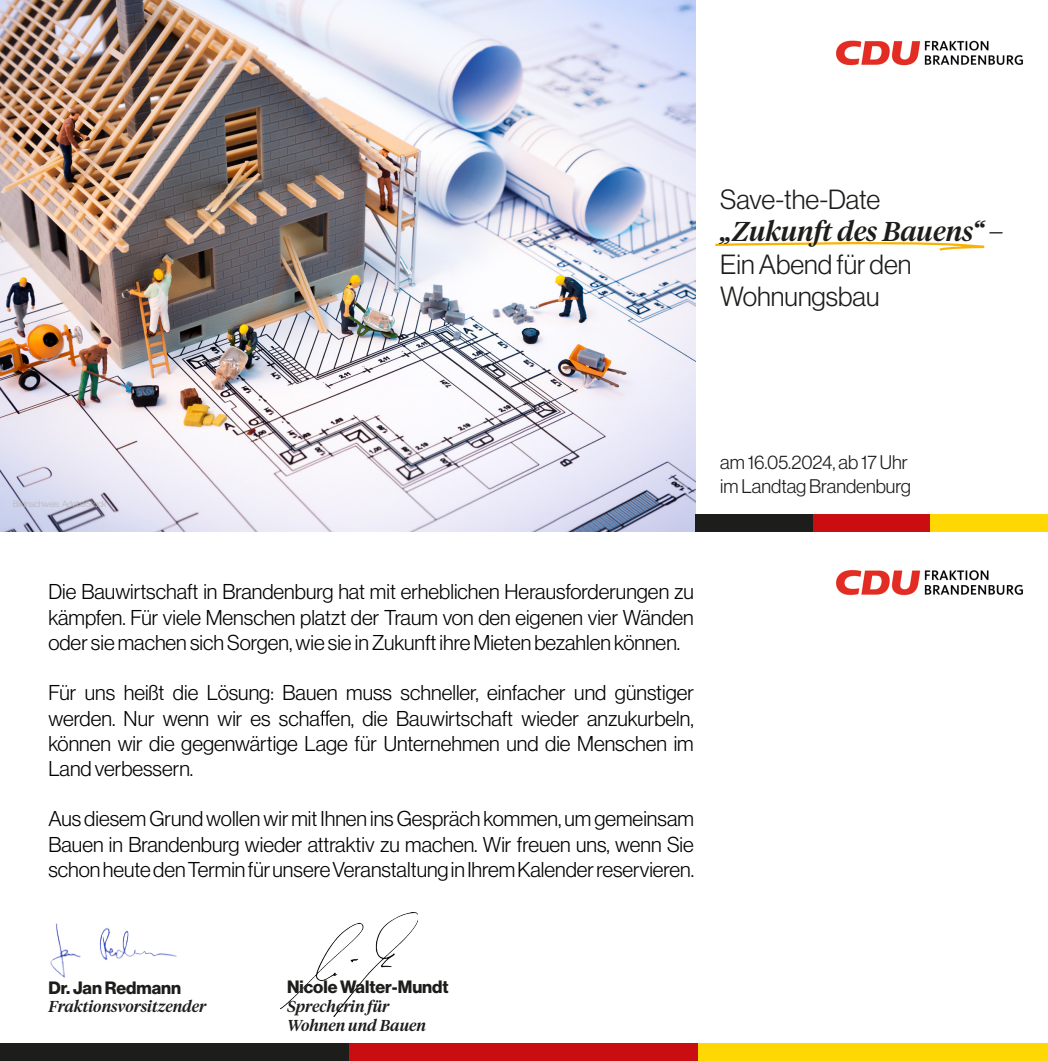
<style>
.page{position:relative;width:1048px;height:1061px;background:#fff}
.page>*{position:absolute;margin:0;border:0;box-sizing:border-box;transform-origin:0 0}
.t1{font:27.12px/32.6px "N Haas Grotesk DS Pro 45 Lt";color:#1d1d1b}
.t2{font:27.12px "Tiempos Headline Medium Italic";color:#1d1d1b}
.t3{font:21px/25.2px "N Haas Grotesk DS Pro 45 Lt";color:#000;text-align:justify}
.t4{font:19.25px/23.1px "N Haas Grotesk DS Pro 45 Lt";color:#1d1d1b}
.t5{font:17.5px "N Haas Grotesk DS Pro 75 Bd";color:#1d1d1b}
.t6{font:15.75px/18.9px "Tiempos Headline Medium Italic";color:#1d1d1b}
.t7{font:8.75px "N Haas Grotesk DS Pro 45 Lt";color:#b8b6b6}
</style>
<div class="page">
<img style="left:0;top:0;width:695px;height:531px">
<img style="left:836px;top:40px;width:187px;height:26px">
<svg style="left:715px;top:242px;width:270px;height:9px"></svg>
<div style="left:695px;top:513px;width:117px;height:18px;background:#1d1d1b"></div>
<div style="left:812px;top:513px;width:118px;height:18px;background:#ca0d10"></div>
<div style="left:930px;top:513px;width:117px;height:18px;background:#ffd804"></div>
<img style="left:836px;top:570px;width:187px;height:26px">
<div style="left:0;top:1043px;width:349px;height:17px;background:#1d1d1b"></div>
<div style="left:349px;top:1043px;width:349px;height:17px;background:#ca0d10"></div>
<div style="left:698px;top:1043px;width:349px;height:17px;background:#ffd804"></div>
<img style="left:50px;top:923px;width:127px;height:55px">
<svg style="left:320px;top:710px;width:9px;height:15px"></svg>
<img style="left:280px;top:912px;width:137px;height:103px">
<p class="t1" style="left:720px;top:183px;width:161px">Save-the-Date</p>
<p class="t2" style="left:720px;top:213px;width:284px">„Zukunft des Bauens“ –</p>
<p class="t1" style="left:720px;top:248px;width:192px">Ein Abend für den<br>Wohnungsbau</p>
<p class="t7" style="left:13px;top:499px;width:95px">Bildnachweis: AdobeStock</p>
<p class="t4" style="left:720px;top:451px;width:192px">am 16.05.2024, ab 17 Uhr im Landtag Brandenburg</p>
<p class="t3" style="left:48px;top:579px;width:646px">Die Bauwirtschaft in Brandenburg hat mit erheblichen Herausforderungen zu kämpfen. Für viele Menschen platzt der Traum von den eigenen vier Wänden oder sie machen sich Sorgen, wie sie in Zukunft ihre Mieten bezahlen können.</p>
<p class="t3" style="left:48px;top:680px;width:646px">Für uns heißt die Lösung: Bauen muss schneller, einfacher und günstiger werden. Nur wenn wir es scha en, die Bauwirtschaft wieder anzukurbeln, können wir die gegenwärtige Lage für Unternehmen und die Menschen im Land verbessern.</p>
<p class="t3" style="left:48px;top:806px;width:647px">Aus diesemGrund wollen wirmit Ihnen insGespräch kommen, umgemeinsam Bauen in Brandenburg wieder attraktiv zu machen. Wir freuen uns, wenn Sie schonheutedenTerminfürunsereVeranstaltunginIhremKalenderreservieren.</p>
<p class="t5" style="left:48px;top:976px;width:134px">Dr. Jan Redmann</p>
<p class="t6" style="left:48px;top:996px;width:159px">Fraktionsvorsitzender</p>
<p class="t5" style="left:287px;top:976px;width:163px">Nicole Walter-Mundt</p>
<p class="t6" style="left:287px;top:996px;width:140px">Sprecherin für<br>Wohnen und Bauen</p>
</div>
